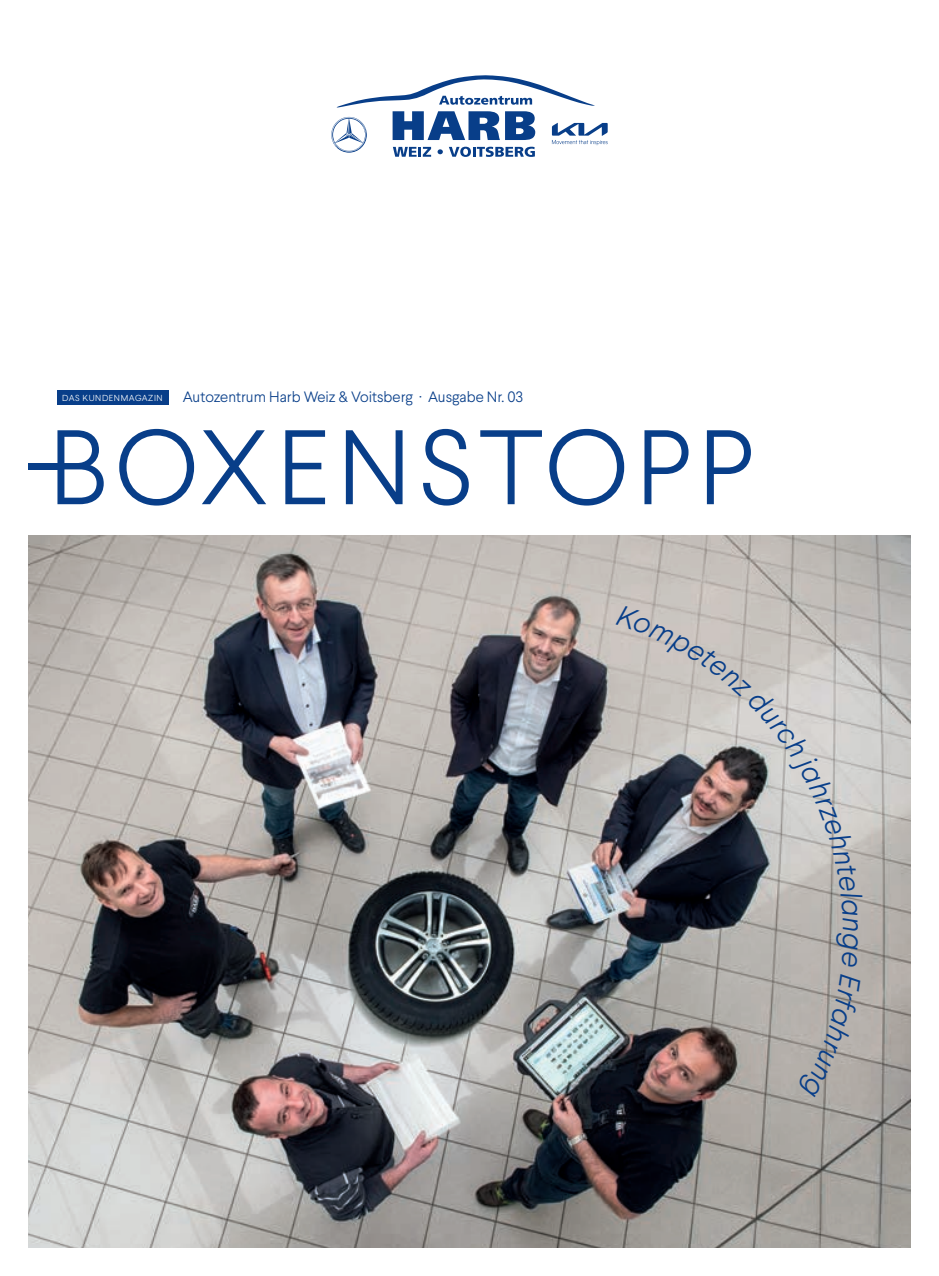
<style>
.page{position:relative;width:939px;height:1276px;background:#fff}
.page>*{position:absolute;margin:0;border:0;box-sizing:border-box;transform-origin:0 0}
.t1{font:300 105.62px "Larsseit";letter-spacing:.07em;color:#083e89}
.t2{font:300 15px "Larsseit";color:#083e89}
.t3{font:300 8.75px "Larsseit";letter-spacing:.07em;color:#fff}
</style>
<div class="page">
<img style="left:28px;top:535px;width:883px;height:712px">
<div style="left:28px;top:463px;width:32px;height:6px;background:#083e89"></div>
<div style="left:58px;top:390px;width:111px;height:15px;background:#083e89"></div>
<svg style="left:331px;top:75px;width:277px;height:82px"></svg>
<svg style="left:616px;top:604px;width:247px;height:363px"></svg>
<svg style="left:796px;top:974px;width:65px;height:123px"></svg>
<p class="t2" style="left:183px;top:387px;width:342px">Autozentrum Harb Weiz &amp; Voitsberg · Ausgabe Nr. 03</p>
<h1 class="t1" style="left:49px;top:400px;width:706px">BOXENSTOPP</h1>
<p class="t3" style="left:62px;top:392px;width:102px">DAS KUNDENMAGAZIN</p>
</div>
